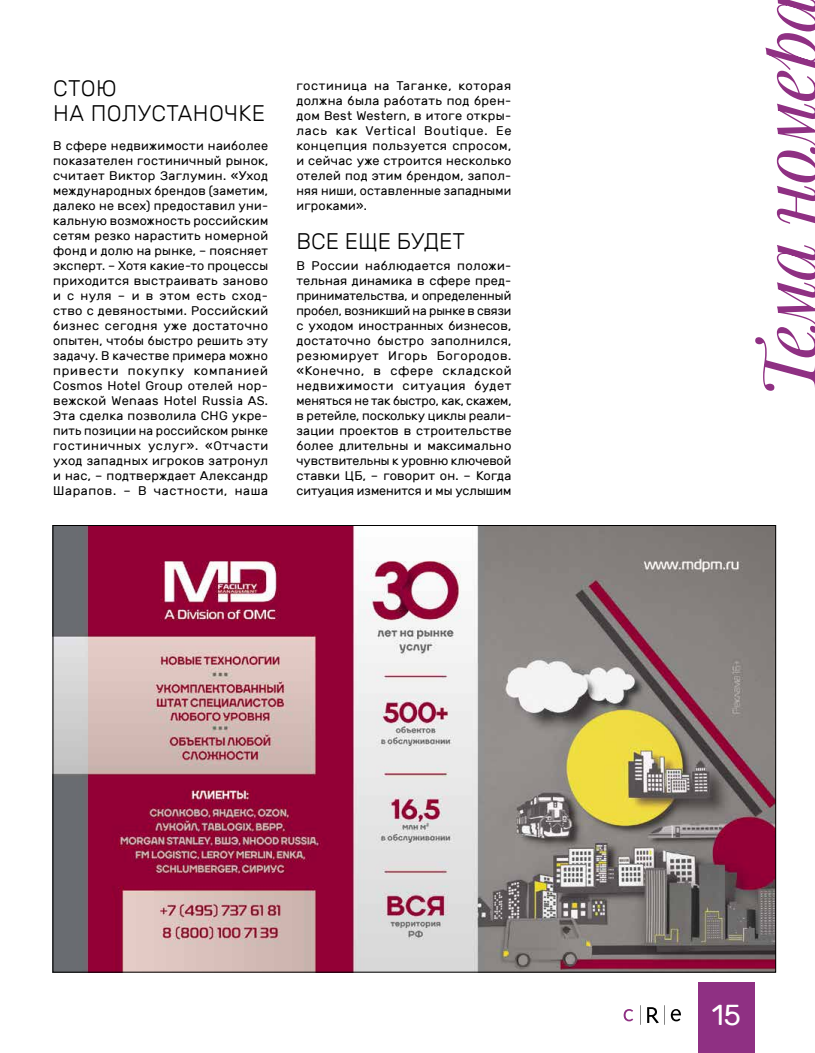
<style>
.page{position:relative;width:815px;height:1053px;background:#fff}
.page>*{position:absolute;margin:0;border:0;box-sizing:border-box;transform-origin:0 0}
.t1{font:italic 75px "Playfair Display";letter-spacing:-.025em;color:#8f3083}
.t2{font:28.75px "Rubik";color:#fff}
.t3{font:300 22.5px/25px "Rubik";letter-spacing:.01em;color:#000}
.t4{font:12.5px/15px "Rubik";letter-spacing:.015em;color:#000;text-align:justify}
</style>
<div class="page">
<div style="left:698px;top:981px;width:57px;height:71px;background:#8f3083"></div>
<svg style="left:640px;top:1005px;width:40px;height:19px"></svg>
<svg style="left:624px;top:1009px;width:9px;height:12px"></svg>
<img style="left:55px;top:527px;width:719px;height:443px">
<h3 class="t3" style="left:53px;top:76px;width:214px">СТОЮ<br>НА ПОЛУСТАНОЧКЕ</h3>
<p class="t4" style="left:53px;top:138px;width:217px">В сфере недвижимости наиболее показателен гостиничный рынок, считает Виктор Заглумин. «Уход международных брендов (заметим, далеко не всех) предоставил уни&shy;кальную возможность российским сетям резко нарастить номерной фонд и долю на рынке, – поясняет эксперт. – Хотя какие-то процессы приходится выстраивать заново и с нуля – и в этом есть сход&shy;ство с девяностыми. Российский бизнес сегодня уже достаточно опытен, чтобы быстро решить эту задачу. В качестве примера можно привести покупку компанией Cosmos Hotel Group отелей нор&shy;вежской Wenaas Hotel Russia AS.<br>Эта сделка позволила CHG укре&shy;пить позиции на российском рынке гостиничных услуг». «Отчасти уход западных игроков затронул и нас, – подтверждает Александр Шарапов. – В частности, наша</p>
<p class="t4" style="left:296px;top:78px;width:216px">гостиница на Таганке, которая должна была работать под брен&shy;дом Best Western, в итоге откры&shy;лась как Vertical Boutique. Ее концепция пользуется спросом, и сейчас уже строится несколько отелей под этим брендом, запол&shy;няя ниши, оставленные западными игроками».</p>
<h3 class="t3" style="left:296px;top:229px;width:170px">ВСЕ ЕЩЕ БУДЕТ</h3>
<p class="t4" style="left:296px;top:258px;width:217px">В России наблюдается положи&shy;тельная динамика в сфере пред&shy;принимательства, и определенный пробел, возникший на рынке в связи с уходом иностранных бизнесов, достаточно быстро заполнился, резюмирует Игорь Богородов. «Конечно, в сфере складской недвижимости ситуация будет меняться не так быстро, как, скажем, в ретейле, поскольку циклы реали&shy;зации проектов в строительстве более длительны и максимально чувствительны к уровню ключевой ставки ЦБ, – говорит он. – Когда ситуация изменится и мы услышим</p>
<h1 class="t1" style="left:730px;top:398px;width:407px;rotate:-90deg">Тема номера</h1>
<h2 class="t2" style="left:712px;top:998px;width:31px">15</h2>
</div>
